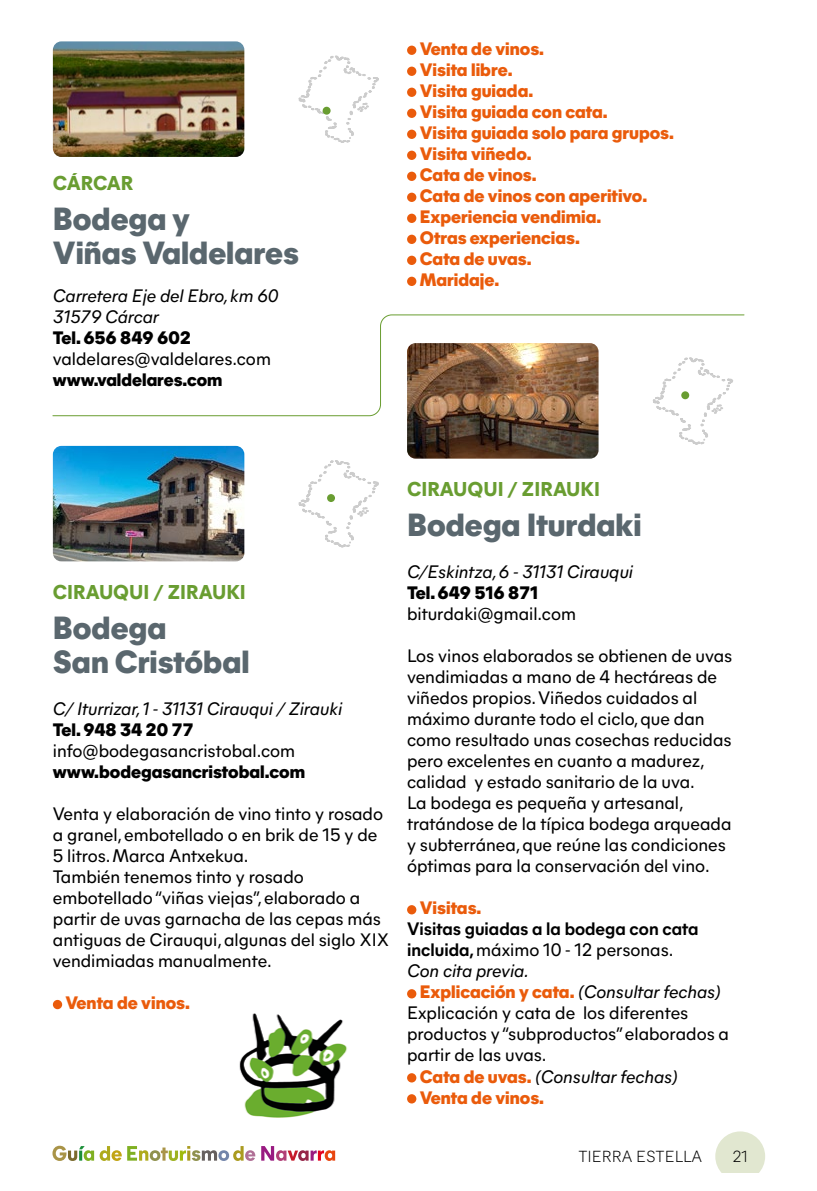
<style>
.page{position:relative;width:817px;height:1191px;background:#fff}
.page>*{position:absolute;margin:0;border:0;box-sizing:border-box;transform-origin:0 0}
.t1{font:800 32px "Mier A";color:#5a676e}
.t2{font:800 20px "Mier A";color:#699d31}
.t3{font:18px/21px "Mier A";color:#000}
.t4{font:800 18px "Mier A";color:#ea5b0b}
.t5{font:italic 18px "Mier A";color:#000}
.t6{font:800 18px "Mier A";color:#000}
.t7{font:700 18px/21px "Mier A";color:#000}
.t8{font:300 16px "Mier A";color:#000}
.s1{font-weight:400}
.s2{font-weight:800;color:#ea5b0b}
.s3{font-style:italic}
.s4{font-weight:800;font-style:normal;color:#ea5b0b}
</style>
<div class="page">
<div style="left:53px;top:1000px;width:9px;height:9px;background:#ea5b0b;border-radius:50%"></div>
<div style="left:407px;top:905px;width:9px;height:9px;background:#ea5b0b;border-radius:50%"></div>
<div style="left:407px;top:989px;width:9px;height:9px;background:#ea5b0b;border-radius:50%"></div>
<div style="left:407px;top:1073px;width:9px;height:9px;background:#ea5b0b;border-radius:50%"></div>
<div style="left:407px;top:1094px;width:9px;height:9px;background:#ea5b0b;border-radius:50%"></div>
<img style="left:53px;top:446px;width:191px;height:115px">
<img style="left:407px;top:416px;width:191px;height:42px">
<svg style="left:298px;top:460px;width:81px;height:88px"></svg>
<svg style="left:679px;top:416px;width:29px;height:29px"></svg>
<div style="left:715px;top:1131px;width:50px;height:50px;background:#e1e7d0;border-radius:50%"></div>
<div style="left:663px;top:1173px;width:153px;height:18px;background:#fff"></div>
<svg style="left:261px;top:1146px;width:74px;height:15px"></svg>
<svg style="left:100px;top:1146px;width:155px;height:15px"></svg>
<svg style="left:52px;top:1145px;width:42px;height:16px"></svg>
<img style="left:239px;top:1013px;width:108px;height:105px">
<img style="left:53px;top:41px;width:191px;height:116px">
<svg style="left:298px;top:55px;width:81px;height:88px"></svg>
<div style="left:322px;top:107px;width:8px;height:8px;background:#699d31;border-radius:50%"></div>
<div style="left:407px;top:46px;width:9px;height:9px;background:#ea5b0b;border-radius:50%"></div>
<div style="left:407px;top:67px;width:9px;height:9px;background:#ea5b0b;border-radius:50%"></div>
<div style="left:407px;top:88px;width:9px;height:9px;background:#ea5b0b;border-radius:50%"></div>
<div style="left:407px;top:109px;width:9px;height:9px;background:#ea5b0b;border-radius:50%"></div>
<div style="left:407px;top:130px;width:9px;height:9px;background:#ea5b0b;border-radius:50%"></div>
<div style="left:407px;top:151px;width:9px;height:9px;background:#ea5b0b;border-radius:50%"></div>
<div style="left:407px;top:172px;width:9px;height:9px;background:#ea5b0b;border-radius:50%"></div>
<div style="left:407px;top:193px;width:9px;height:9px;background:#ea5b0b;border-radius:50%"></div>
<div style="left:407px;top:214px;width:9px;height:9px;background:#ea5b0b;border-radius:50%"></div>
<div style="left:407px;top:235px;width:9px;height:9px;background:#ea5b0b;border-radius:50%"></div>
<div style="left:407px;top:256px;width:9px;height:9px;background:#ea5b0b;border-radius:50%"></div>
<div style="left:407px;top:277px;width:9px;height:9px;background:#ea5b0b;border-radius:50%"></div>
<svg style="left:52px;top:314px;width:692px;height:102px"></svg>
<p class="t2" style="left:53px;top:169px;width:82px">CÁRCAR</p>
<p class="t1" style="left:53px;top:196px;width:139px">Bodega y</p>
<p class="t1" style="left:53px;top:230px;width:247px">Viñas Valdelares</p>
<p class="t5" style="left:53px;top:283px;width:227px">Carretera Eje del Ebro, km 60</p>
<p class="t5" style="left:53px;top:304px;width:107px">31579 Cárcar</p>
<p class="t6" style="left:53px;top:325px;width:139px">Tel. 656 849 602</p>
<p class="t3" style="left:53px;top:347px;width:219px">valdelares@valdelares.com</p>
<p class="t6" style="left:53px;top:367px;width:171px">www.valdelares.com</p>
<p class="t4" style="left:419px;top:35px;width:126px">Venta de vinos.</p>
<p class="t4" style="left:419px;top:56px;width:94px">Visita libre.</p>
<p class="t4" style="left:419px;top:77px;width:115px">Visita guiada.</p>
<p class="t4" style="left:419px;top:98px;width:189px">Visita guiada con cata.</p>
<p class="t4" style="left:419px;top:119px;width:256px">Visita guiada solo para grupos.</p>
<p class="t4" style="left:419px;top:140px;width:113px">Visita viñedo.</p>
<p class="t4" style="left:419px;top:161px;width:118px">Cata de vinos.</p>
<p class="t4" style="left:419px;top:182px;width:229px">Cata de vinos con aperitivo.</p>
<p class="t4" style="left:419px;top:203px;width:183px">Experiencia vendimia.</p>
<p class="t4" style="left:419px;top:224px;width:162px">Otras experiencias.</p>
<p class="t4" style="left:419px;top:245px;width:113px">Cata de uvas.</p>
<p class="t4" style="left:419px;top:266px;width:81px">Maridaje.</p>
<p class="t2" style="left:53px;top:577px;width:194px">CIRAUQUI / ZIRAUKI</p>
<p class="t1" style="left:53px;top:604px;width:115px">Bodega</p>
<p class="t1" style="left:53px;top:638px;width:198px">San Cristóbal</p>
<p class="t5" style="left:53px;top:695px;width:290px">C/ Iturrizar, 1 - 31131 Cirauqui / Zirauki</p>
<p class="t6" style="left:53px;top:716px;width:142px">Tel. 948 34 20 77</p>
<p class="t3" style="left:53px;top:739px;width:244px">info@bodegasancristobal.com</p>
<p class="t6" style="left:53px;top:758px;width:254px">www.bodegasancristobal.com</p>
<p class="t3" style="left:53px;top:802px;width:332px">Venta y elaboración de vino tinto y rosado a granel, embotellado o en brik de 15 y de<br>5 litros. Marca Antxekua.</p>
<p class="t3" style="left:53px;top:865px;width:338px">También tenemos tinto y rosado embotellado “viñas viejas”, elaborado a partir de uvas garnacha de las cepas más antiguas de Cirauqui, algunas del siglo XIX vendimiadas manualmente.</p>
<p class="t4" style="left:66px;top:989px;width:126px">Venta de vinos.</p>
<p class="t2" style="left:407px;top:475px;width:194px">CIRAUQUI / ZIRAUKI</p>
<p class="t1" style="left:407px;top:502px;width:236px">Bodega Iturdaki</p>
<p class="t5" style="left:407px;top:559px;width:227px">C/Eskintza, 6 - 31131 Cirauqui</p>
<p class="t6" style="left:407px;top:580px;width:132px">Tel. 649 516 871</p>
<p class="t3" style="left:407px;top:602px;width:170px">biturdaki@gmail.com</p>
<p class="t3" style="left:407px;top:644px;width:326px">Los vinos elaborados se obtienen de uvas vendimiadas a mano de 4 hectáreas de viñedos propios. Viñedos cuidados al máximo durante todo el ciclo, que dan como resultado unas cosechas reducidas pero excelentes en cuanto a madurez, calidad y estado sanitario de la uva.</p>
<p class="t3" style="left:407px;top:791px;width:326px">La bodega es pequeña y artesanal, tratándose de la típica bodega arqueada y subterránea, que reúne las condiciones óptimas para la conservación del vino.</p>
<p class="t4" style="left:419px;top:895px;width:63px">Visitas.</p>
<p class="t7" style="left:407px;top:917px;width:293px">Visitas guiadas a la bodega con cata incluida, <span class="s1">máximo 10 - 12 personas.</span></p>
<p class="t5" style="left:407px;top:958px;width:123px">Con cita previa.</p>
<p class="t3" style="left:407px;top:980px;width:323px;text-indent:13px"><span class="s2">Explicación y cata.</span> <span class="s3">(Consultar fechas)<br></span>Explicación y cata de los diferentes productos y “subproductos” elaborados a partir de las uvas.</p>
<p class="t5" style="left:419px;top:1063px;width:259px"><span class="s4">Cata de uvas.</span> (Consultar fechas)</p>
<p class="t4" style="left:419px;top:1084px;width:126px">Venta de vinos.</p>
<p class="t8" style="left:578px;top:1145px;width:125px">TIERRA ESTELLA</p>
<p class="t8" style="left:732px;top:1145px;width:17px">21</p>
</div>
